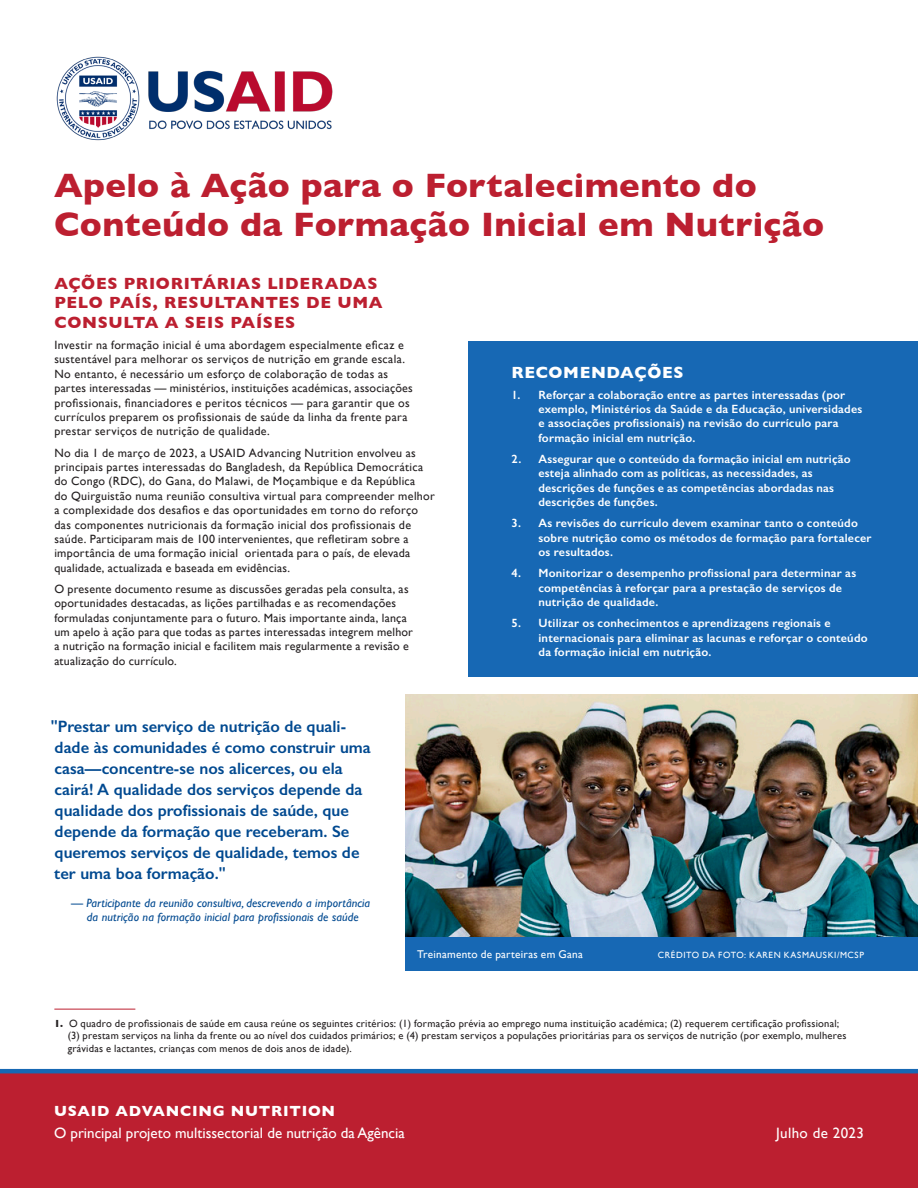
<style>
.page{position:relative;width:918px;height:1188px;background:#fff}
.page>*{position:absolute;margin:0;border:0;box-sizing:border-box;transform-origin:0 0}
.t1{font:700 34.5px/39px "Gill Sans";letter-spacing:.01em;color:#bc1f30}
.t2{font:600 16.5px/21px "Gill Sans";color:#014990}
.SubHead{font:700 16.5px/19.5px "Gill Sans";letter-spacing:.04em;color:#bc1f30}
.t3{font:700 16.5px "Gill Sans";letter-spacing:.04em;color:#fff}
.t4{font:15px "Gill Sans";color:#fff}
.t5{font:700 15px "Gill Sans";letter-spacing:.05em;color:#fff}
.t6{font:15px "Gill Sans";letter-spacing:.025em;color:#fff}
.body_copy{font:12px/14.4px "Gill Sans";letter-spacing:.025em;color:#231f20}
.t7{font:600 12px/14.4px "Gill Sans";letter-spacing:.015em;color:#fff}
.t8{font:italic 12px/14.4px "Gill Sans";letter-spacing:.01em;color:#014990;text-align:center}
.body_copy-2{font:11.25px "Gill Sans";letter-spacing:.02em;color:#fff}
.footnotes{font:10.5px/12.6px "Gill Sans";letter-spacing:.02em;color:#231f20}
.body_copy-3{font:9px "Gill Sans";letter-spacing:.065em;color:#fff}
.s1{font-style:normal}
.s2{font-weight:700}
</style>
<div class="page">
<img style="left:56px;top:56px;width:277px;height:85px">
<img style="left:405px;top:694px;width:513px;height:243px">
<div style="left:468px;top:341px;width:450px;height:335px;background:#1768b4"></div>
<div style="left:0;top:1069px;width:918px;height:119px;background:#bc1f30"></div>
<hr style="left:54px;top:1009px;width:81px;height:1px;background:#bc1f30">
<div style="left:405px;top:937px;width:513px;height:34px;background:#1768b4"></div>
<p class="t1" style="left:54px;top:165px;width:772px">Apelo à Ação para o Fortalecimento do<br>Conteúdo da Formação Inicial em Nutrição</p>
<p class="SubHead" style="left:54px;top:273px;width:330px">AÇÕES PRIORITÁRIAS LIDERADAS<br>PELO PAÍS, RESULTANTES DE UMA<br>CONSULTA A SEIS PAÍSES</p>
<p class="body_copy" style="left:54px;top:338px;width:360px">Investir na formação inicial é uma abordagem especialmente eficaz e sustentável para melhorar os serviços de nutrição em grande escala.<br>No entanto, é necessário um esforço de colaboração de todas as partes interessadas — ministérios, instituições académicas, associações profissionais, financiadores e peritos técnicos — para garantir que os currículos preparem os profissionais de saúde da linha da frente para prestar serviços de nutrição de qualidade.</p>
<p class="body_copy" style="left:54px;top:445px;width:382px">No dia 1 de março de 2023, a USAID Advancing Nutrition envolveu as principais partes interessadas do Bangladesh, da República Democrática do Congo (RDC), do Gana, do Malawi, de Moçambique e da República<br>do Quirguistão numa reunião consultiva virtual para compreender melhor a complexidade dos desafios e das oportunidades em torno do reforço das componentes nutricionais da formação inicial dos profissionais de saúde. Participaram mais de 100 intervenientes, que refletiram sobre a importância de uma formação inicial orientada para o país, de elevada qualidade, actualizada e baseada em evidências.</p>
<p class="body_copy" style="left:54px;top:581px;width:360px">O presente documento resume as discussões geradas pela consulta, as oportunidades destacadas, as lições partilhadas e as recomendações formuladas conjuntamente para o futuro. Mais importante ainda, lança um apelo à ação para que todas as partes interessadas integrem melhor a nutrição na formação inicial e facilitem mais regularmente a revisão e atualização do currículo.</p>
<p class="t2" style="left:51px;top:716px;width:322px">"Prestar um serviço de nutrição de quali&shy;dade às comunidades é como construir uma casa—concentre-se nos alicerces, ou ela cairá! A qualidade dos serviços depende da qualidade dos profissionais de saúde, que depende da formação que receberam. Se queremos serviços de qualidade, temos de ter uma boa formação."</p>
<p class="t8" style="left:71px;top:896px;width:301px"><span class="s1">—</span> Participante da reunião consultiva, descrevendo a importância da nutrição na formação inicial para profissionais de saúde</p>
<p class="t3" style="left:512px;top:359px;width:174px">RECOMENDAÇÕES</p>
<p class="t7" style="left:538px;top:387px;width:325px;text-indent:-27px">1. Reforçar a colaboração entre as partes interessadas (por exemplo, Ministérios da Saúde e da Educação, universidades e associações profissionais) na revisão do currículo para formação inicial em nutrição.</p>
<p class="t7" style="left:538px;top:452px;width:314px;text-indent:-27px">2. Assegurar que o conteúdo da formação inicial em nutrição esteja alinhado com as políticas, as necessidades, as descrições de funções e as competências abordadas nas descrições de funções.</p>
<p class="t7" style="left:538px;top:516px;width:335px;text-indent:-27px">3. As revisões do currículo devem examinar tanto o conteúdo sobre nutrição como os métodos de formação para fortalecer os resultados.</p>
<p class="t7" style="left:538px;top:566px;width:319px;text-indent:-27px">4. Monitorizar o desempenho profissional para determinar as competências à reforçar para a prestação de serviços de nutrição de qualidade.</p>
<p class="t7" style="left:538px;top:616px;width:331px;text-indent:-27px">5. Utilizar os conhecimentos e aprendizagens regionais e internacionais para eliminar as lacunas e reforçar o conteúdo da formação inicial em nutrição.</p>
<p class="body_copy-2" style="left:417px;top:947px;width:167px">Treinamento de parteiras em Gana</p>
<p class="body_copy-3" style="left:658px;top:949px;width:208px">CRÉDITO DA FOTO: KAREN KASMAUSKI/MCSP</p>
<p class="footnotes" style="left:68px;top:1017px;width:780px;text-indent:-14px"><span class="s2">1.</span> O quadro de profissionais de saúde em causa reúne os seguintes critérios: (1) formação prévia ao emprego numa instituição académica; (2) requerem certificação profissional; (3) prestam serviços na linha da frente ou ao nível dos cuidados primários; e (4) prestam serviços a populações prioritárias para os serviços de nutrição (por exemplo, mulheres grávidas e lactantes, crianças com menos de dois anos de idade).</p>
<p class="t5" style="left:54px;top:1099px;width:283px">USAID ADVANCING NUTRITION</p>
<p class="t4" style="left:54px;top:1124px;width:352px">O principal projeto multissectorial de nutrição da Agência</p>
<p class="t6" style="left:776px;top:1124px;width:89px">Julho de 2023</p>
</div>
